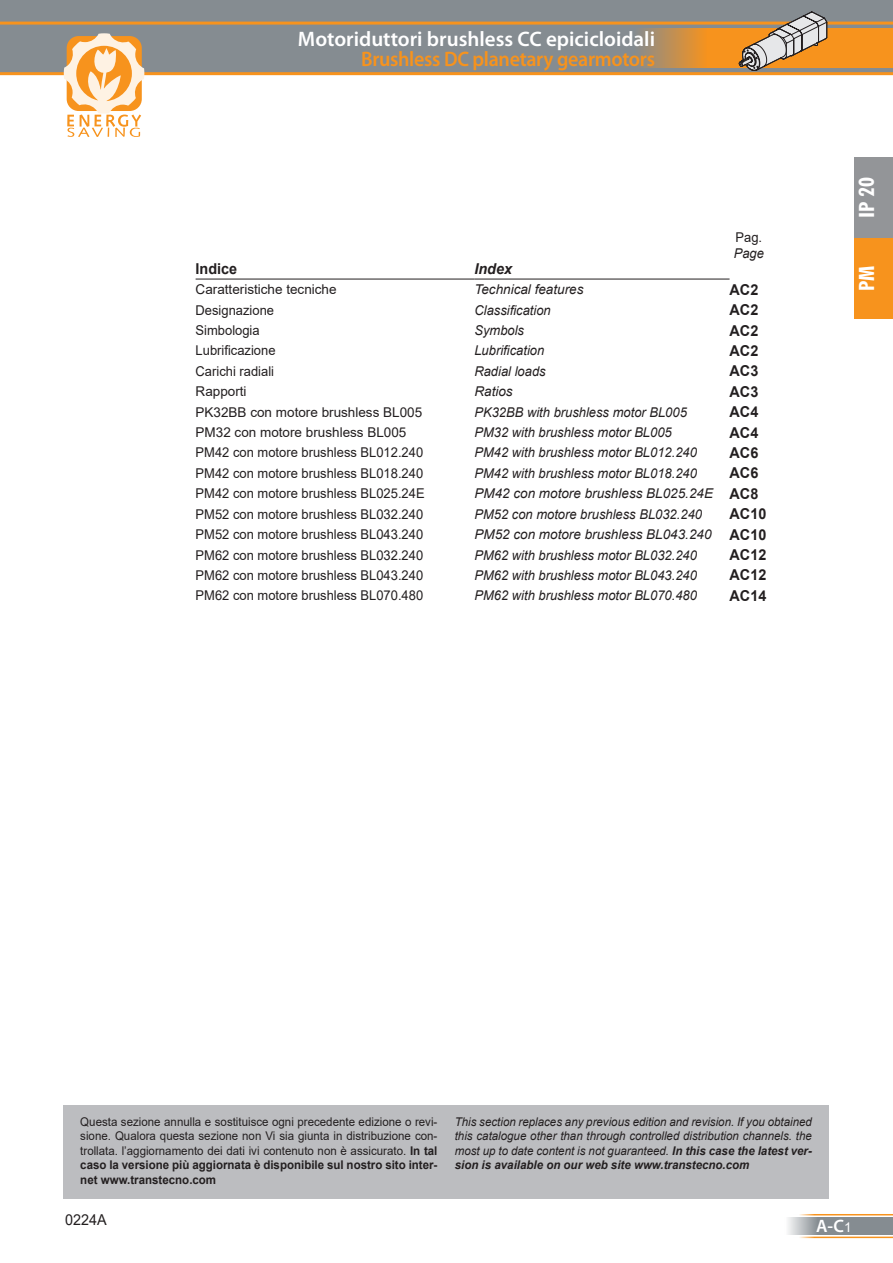
<style>
.page{position:relative;width:893px;height:1263px;background:#fff}
.page>*{position:absolute;margin:0;border:0;box-sizing:border-box;transform-origin:0 0}
.t1{font:600 21px "Myriad Pro";color:#fff}
.t2{font:600 21px "Myriad Pro";letter-spacing:-.015em;color:#f7931d;scale:.95 1}
.t3{font:700 condensed 21px "Futura BT";color:#fff;scale:1.08 1}
.t4{font:600 18px "Myriad Pro";color:#fff}
.t5{font:700 15px "Arial";color:#231f20;scale:.96 1}
.t6{font:15px "Arial";color:#231f20;scale:.96 1}
.t7{font:italic 700 15px "Arial";color:#231f20;scale:.96 1}
.t8{font:13.5px "Arial";color:#231f20;scale:.96 1}
.t9{font:italic 13.5px "Arial";color:#231f20;scale:.96 1}
.t10{font:13.5px "Arial";color:#231f20}
.t11{font:italic 13.5px "Arial";color:#231f20}
.t12{font:12px/14.4px "Arial";color:#231f20;text-align:justify;scale:.96 1}
.t13{font:italic 12px/14.4px "Arial";color:#231f20;text-align:justify;scale:.96 1}
.s1{font-weight:700}
.s2{font-family:"Arial";font-weight:400;font-size:13.5px}
</style>
<div class="page">
<div style="left:0;top:0;width:893px;height:74px;background:#858c91"></div>
<hr style="left:0;top:72px;width:893px;height:3px;background:#f7931d">
<hr style="left:0;top:22px;width:893px;height:3px;background:#f7931d">
<svg style="left:640px;top:28px;width:253px;height:40px;background:#e19132"></svg>
<svg style="left:738px;top:11px;width:90px;height:60px"></svg>
<hr style="left:793px;top:1236px;width:100px;height:2px;background:#f7931d">
<hr style="left:793px;top:1214px;width:100px;height:1px;background:#f7931d">
<svg style="left:788px;top:1217px;width:105px;height:18px;background:#949a9f"></svg>
<div style="left:855px;top:157px;width:38px;height:81px;background:#939598"></div>
<div style="left:855px;top:238px;width:38px;height:81px;background:#f7931d"></div>
<svg style="left:64px;top:33px;width:80px;height:104px"></svg>
<hr style="left:196px;top:279px;width:278px;height:1px;background:#231f20">
<hr style="left:474px;top:279px;width:256px;height:1px;background:#231f20">
<div style="left:64px;top:1106px;width:765px;height:93px;background:#bcbdc0"></div>
<h1 class="t1" style="left:298px;top:26px;width:359px">Motoriduttori brushless CC epicicloidali</h1>
<h1 class="t2" style="left:361px;top:45px;width:311px">Brushless DC planetary gearmotors</h1>
<p class="t8" style="left:736px;top:228px;width:29px">Pag.</p>
<p class="t9" style="left:734px;top:244px;width:33px">Page</p>
<p class="t5" style="left:196px;top:258px;width:45px">Indice</p>
<p class="t7" style="left:474px;top:258px;width:41px">Index</p>
<p class="t10" style="left:196px;top:280px;width:143px">Caratteristiche tecniche</p>
<p class="t11" style="left:474px;top:281px;width:111px">Technical features</p>
<p class="t5" style="left:730px;top:279px;width:32px">AC2</p>
<p class="t8" style="left:196px;top:301px;width:83px">Designazione</p>
<p class="t9" style="left:474px;top:301px;width:81px">Classification</p>
<p class="t5" style="left:730px;top:299px;width:32px">AC2</p>
<p class="t8" style="left:196px;top:321px;width:68px">Simbologia</p>
<p class="t9" style="left:474px;top:321px;width:53px">Symbols</p>
<p class="t5" style="left:730px;top:320px;width:32px">AC2</p>
<p class="t8" style="left:196px;top:341px;width:85px">Lubrificazione</p>
<p class="t9" style="left:474px;top:342px;width:74px">Lubrification</p>
<p class="t5" style="left:730px;top:340px;width:32px">AC2</p>
<p class="t8" style="left:196px;top:362px;width:83px">Carichi radiali</p>
<p class="t9" style="left:474px;top:362px;width:76px">Radial loads</p>
<p class="t5" style="left:730px;top:360px;width:32px">AC3</p>
<p class="t10" style="left:196px;top:382px;width:53px">Rapporti</p>
<p class="t11" style="left:474px;top:383px;width:40px">Ratios</p>
<p class="t5" style="left:730px;top:381px;width:32px">AC3</p>
<p class="t10" style="left:196px;top:403px;width:228px">PK32BB con motore brushless BL005</p>
<p class="t9" style="left:474px;top:403px;width:223px">PK32BB with brushless motor BL005</p>
<p class="t5" style="left:730px;top:401px;width:32px">AC4</p>
<p class="t10" style="left:196px;top:423px;width:212px">PM32 con motore brushless BL005</p>
<p class="t9" style="left:474px;top:424px;width:207px">PM32 with brushless motor BL005</p>
<p class="t5" style="left:730px;top:422px;width:32px">AC4</p>
<p class="t8" style="left:196px;top:443px;width:239px">PM42 con motore brushless BL012.240</p>
<p class="t9" style="left:474px;top:444px;width:233px">PM42 with brushless motor BL012.240</p>
<p class="t5" style="left:730px;top:442px;width:32px">AC6</p>
<p class="t8" style="left:196px;top:464px;width:239px">PM42 con motore brushless BL018.240</p>
<p class="t9" style="left:474px;top:464px;width:233px">PM42 with brushless motor BL018.240</p>
<p class="t5" style="left:730px;top:463px;width:32px">AC6</p>
<p class="t8" style="left:196px;top:484px;width:240px">PM42 con motore brushless BL025.24E</p>
<p class="t11" style="left:474px;top:485px;width:240px">PM42 con motore brushless BL025.24E</p>
<p class="t5" style="left:730px;top:483px;width:32px">AC8</p>
<p class="t8" style="left:196px;top:505px;width:239px">PM52 con motore brushless BL032.240</p>
<p class="t9" style="left:474px;top:505px;width:239px">PM52 con motore brushless BL032.240</p>
<p class="t5" style="left:730px;top:503px;width:40px">AC10</p>
<p class="t8" style="left:196px;top:525px;width:239px">PM52 con motore brushless BL043.240</p>
<p class="t11" style="left:474px;top:526px;width:239px">PM52 con motore brushless BL043.240</p>
<p class="t5" style="left:730px;top:524px;width:40px">AC10</p>
<p class="t8" style="left:196px;top:545px;width:239px">PM62 con motore brushless BL032.240</p>
<p class="t9" style="left:474px;top:546px;width:233px">PM62 with brushless motor BL032.240</p>
<p class="t5" style="left:730px;top:544px;width:40px">AC12</p>
<p class="t8" style="left:196px;top:566px;width:239px">PM62 con motore brushless BL043.240</p>
<p class="t9" style="left:474px;top:566px;width:233px">PM62 with brushless motor BL043.240</p>
<p class="t8" style="left:196px;top:586px;width:239px">PM62 con motore brushless BL070.480</p>
<p class="t9" style="left:474px;top:587px;width:233px">PM62 with brushless motor BL070.480</p>
<p class="t5" style="left:730px;top:565px;width:40px">AC12</p>
<p class="t5" style="left:730px;top:585px;width:40px">AC14</p>
<h1 class="t3" style="left:854px;top:218px;width:40px;rotate:-90deg">IP 20</h1>
<h1 class="t3" style="left:854px;top:291px;width:25px;rotate:-90deg">PM</h1>
<p class="t12" style="left:80px;top:1114px;width:374px">Questa sezione annulla e sostituisce ogni precedente edizione o revi&shy;sione. Qualora questa sezione non Vi sia giunta in distribuzione con&shy;trollata. l’aggiornamento dei dati ivi contenuto non è assicurato. <span class="s1">In tal caso la versione più aggiornata è disponibile sul nostro sito inter&shy;net www.transtecno.com</span></p>
<p class="t13" style="left:455px;top:1115px;width:374px">This section replaces any previous edition and revision. If you obtained this catalogue other than through controlled distribution channels. the most up to date content is not guaranteed. <span class="s1">In this case the latest ver&shy;sion is available on our web site www.transtecno.com</span></p>
<p class="t6" style="left:65px;top:1209px;width:45px">0224A</p>
<h2 class="t4" style="left:816px;top:1214px;width:37px">A-C<span class="s2">1</span></h2>
</div>
